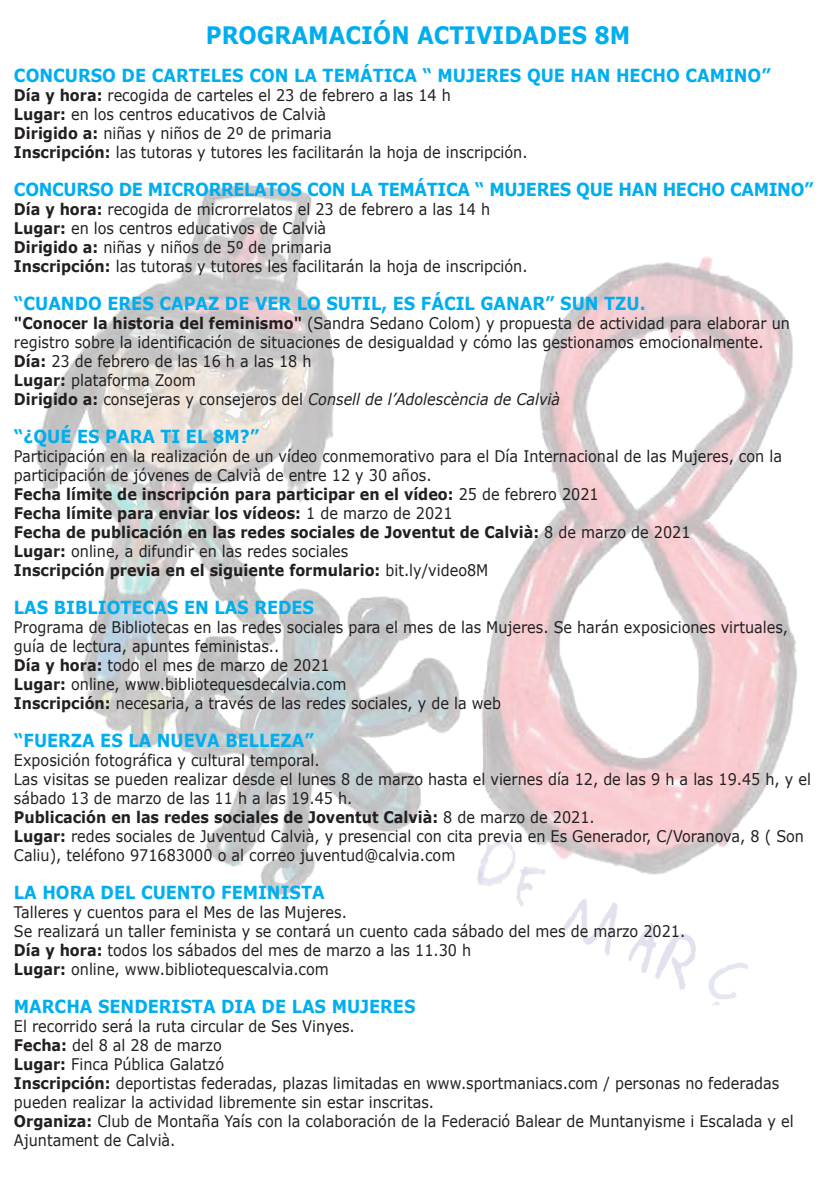
<style>
.page{position:relative;width:840px;height:1191px;background:#fff}
.page>*{position:absolute;margin:0;border:0;box-sizing:border-box;transform-origin:0 0}
.t1{font:700 24px "Verdana";color:#00aeef;scale:.9 1}
.t2{font:700 18px "Verdana";color:#00aeef;scale:.9 1}
.t3{font:700 18px "Verdana";letter-spacing:-.02em;color:#00aeef;scale:.9 1}
.t4{font:16px/19px "Verdana";color:#231f20;scale:.9 1}
.s1{font-weight:700}
.s2{font-style:italic}
</style>
<div class="page">
<img style="left:36px;top:185px;width:761px;height:820px">
<h1 class="t1" style="left:206px;top:18px;width:473px">PROGRAMACIÓN ACTIVIDADES 8M</h1>
<p class="t2" style="left:14px;top:63px;width:842px">CONCURSO DE CARTELES CON LA TEMÁTICA “ MUJERES QUE HAN HECHO CAMINO”</p>
<p class="t4" style="left:14px;top:85px;width:572px"><span class="s1">Día y hora:</span> recogida de carteles el 23 de febrero a las 14 h<br><span class="s1">Lugar:</span> en los centros educativos de Calvià<br><span class="s1">Dirigido a:</span> niñas y niños de 2º de primaria<br><span class="s1">Inscripción:</span> las tutoras y tutores les facilitarán la hoja de inscripción.</p>
<p class="t3" style="left:14px;top:177px;width:889px">CONCURSO DE MICRORRELATOS CON LA TEMÁTICA “ MUJERES QUE HAN HECHO CAMINO”</p>
<p class="t4" style="left:14px;top:199px;width:572px"><span class="s1">Día y hora:</span> recogida de microrrelatos el 23 de febrero a las 14 h <span class="s1">Lugar:</span> en los centros educativos de Calvià<br><span class="s1">Dirigido a:</span> niñas y niños de 5º de primaria<br><span class="s1">Inscripción:</span> las tutoras y tutores les facilitarán la hoja de inscripción.</p>
<p class="t2" style="left:14px;top:291px;width:703px">“CUANDO ERES CAPAZ DE VER LO SUTIL, ES FÁCIL GANAR” SUN TZU.</p>
<p class="t4" style="left:14px;top:313px;width:863px"><span class="s1">"Conocer la historia del feminismo"</span> (Sandra Sedano Colom) y propuesta de actividad para elaborar un registro sobre la identificación de situaciones de desigualdad y cómo las gestionamos emocionalmente.<br><span class="s1">Día:</span> 23 de febrero de las 16 h a las 18 h<br><span class="s1">Lugar:</span> plataforma Zoom<br><span class="s1">Dirigido a:</span> consejeras y consejeros del <span class="s2">Consell de l’Adolescència de Calvià</span></p>
<p class="t2" style="left:14px;top:424px;width:274px">“¿QUÉ ES PARA TI EL 8M?”</p>
<p class="t4" style="left:14px;top:446px;width:854px">Participación en la realización de un vídeo conmemorativo para el Día Internacional de las Mujeres, con la participación de jóvenes de Calvià de entre 12 y 30 años.<br><span class="s1">Fecha límite de inscripción para participar en el vídeo:</span> 25 de febrero 2021<br><span class="s1">Fecha límite para enviar los vídeos:</span> 1 de marzo de 2021<br><span class="s1">Fecha de publicación en las redes sociales de Joventut de Calvià:</span> 8 de marzo de 2021<br><span class="s1">Lugar:</span> online, a difundir en las redes sociales<br><span class="s1">Inscripción previa en el siguiente formulario:</span> bit.ly/video8M</p>
<p class="t2" style="left:14px;top:595px;width:335px">LAS BIBLIOTECAS EN LAS REDES</p>
<p class="t4" style="left:14px;top:617px;width:861px">Programa de Bibliotecas en las redes sociales para el mes de las Mujeres. Se harán exposiciones virtuales, guía de lectura, apuntes feministas..<br><span class="s1">Día y hora:</span> todo el mes de marzo de 2021<br><span class="s1">Lugar:</span> online, www.bibliotequesdecalvia.com<br><span class="s1">Inscripción:</span> necesaria, a través de las redes sociales, y de la web</p>
<p class="t2" style="left:14px;top:728px;width:334px">“FUERZA ES LA NUEVA BELLEZA”</p>
<p class="t4" style="left:14px;top:750px;width:886px">Exposición fotográfica y cultural temporal.<br>Las visitas se pueden realizar desde el lunes 8 de marzo hasta el viernes día 12, de las 9 h a las 19.45 h, y el sábado 13 de marzo de las 11 h a las 19.45 h.<br><span class="s1">Publicación en las redes sociales de Joventut Calvià:</span> 8 de marzo de 2021.<br><span class="s1">Lugar:</span> redes sociales de Juventud Calvià, y presencial con cita previa en Es Generador, C/Voranova, 8 ( Son Caliu), teléfono 971683000 o al correo juventud@calvia.com</p>
<p class="t2" style="left:14px;top:880px;width:346px">LA HORA DEL CUENTO FEMINISTA</p>
<p class="t4" style="left:14px;top:902px;width:747px">Talleres y cuentos para el Mes de las Mujeres.<br>Se realizará un taller feminista y se contará un cuento cada sábado del mes de marzo 2021.<br><span class="s1">Día y hora:</span> todos los sábados del mes de marzo a las 11.30 h<br><span class="s1">Lugar:</span> online, www.bibliotequescalvia.com</p>
<p class="t2" style="left:14px;top:994px;width:447px">MARCHA SENDERISTA DIA DE LAS MUJERES</p>
<p class="t4" style="left:14px;top:1016px;width:867px">El recorrido será la ruta circular de Ses Vinyes.<br><span class="s1">Fecha:</span> del 8 al 28 de marzo<br><span class="s1">Lugar:</span> Finca Pública Galatzó<br><span class="s1">Inscripción:</span> deportistas federadas, plazas limitadas en www.sportmaniacs.com / personas no federadas pueden realizar la actividad libremente sin estar inscritas.<br><span class="s1">Organiza:</span> Club de Montaña Yaís con la colaboración de la Federació Balear de Muntanyisme i Escalada y el Ajuntament de Calvià.</p>
</div>
